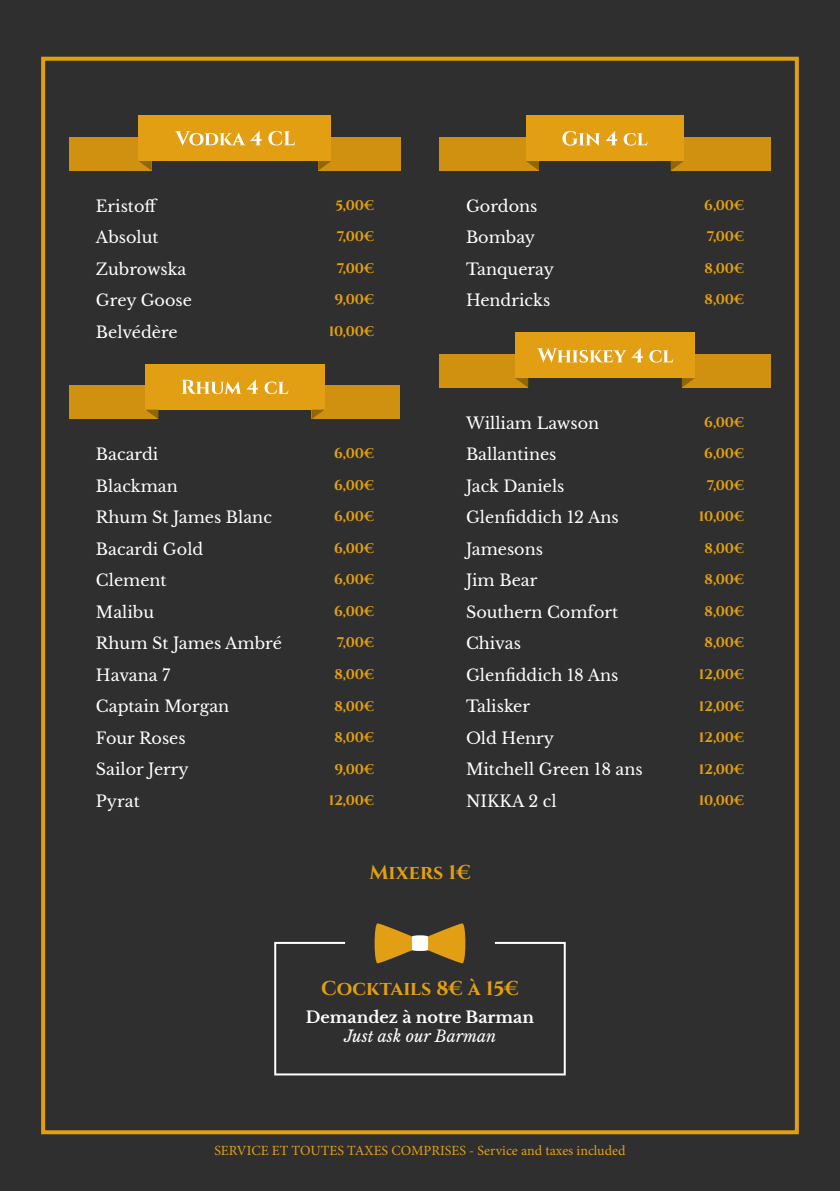
<style>
.page{position:relative;width:840px;height:1191px;background:#fff}
.page>*{position:absolute;margin:0;border:0;box-sizing:border-box;transform-origin:0 0}
.t1{font:700 20px "Cinzel";color:#e39f13}
.t2{font:16px "Libre Baskerville";color:#fff}
.t3{font:700 16px "Libre Baskerville";color:#fff}
.t4{font:italic 16px "Libre Baskerville";color:#fff}
.t5{font:700 14px "Cinzel";letter-spacing:-.005em;color:#e39f13}
.t6{font:14px "Minion Pro";color:#e39f13}
</style>
<div class="page">
<div style="left:0;top:0;width:839px;height:1191px;background:#2e2f2e"></div>
<div style="left:41px;top:57px;width:757px;height:1077px;border:4px solid #e39f13"></div>
<div style="left:69px;top:137px;width:82px;height:33px;background:#cf910f"></div>
<div style="left:318px;top:137px;width:82px;height:33px;background:#cf910f"></div>
<div style="left:138px;top:116px;width:193px;height:45px;background:#e39f13"></div>
<svg style="left:139px;top:161px;width:12px;height:9px"></svg>
<svg style="left:318px;top:161px;width:13px;height:9px"></svg>
<div style="left:69px;top:386px;width:89px;height:33px;background:#cf910f"></div>
<div style="left:311px;top:386px;width:89px;height:33px;background:#cf910f"></div>
<div style="left:145px;top:364px;width:179px;height:46px;background:#e39f13"></div>
<svg style="left:146px;top:410px;width:12px;height:9px"></svg>
<svg style="left:311px;top:410px;width:13px;height:9px"></svg>
<svg style="left:175px;top:131px;width:120px;height:15px"></svg>
<div style="left:439px;top:137px;width:99px;height:33px;background:#cf910f"></div>
<div style="left:670px;top:137px;width:100px;height:33px;background:#cf910f"></div>
<div style="left:526px;top:116px;width:157px;height:45px;background:#e39f13"></div>
<svg style="left:526px;top:161px;width:12px;height:9px"></svg>
<svg style="left:670px;top:161px;width:13px;height:9px"></svg>
<svg style="left:562px;top:131px;width:85px;height:15px"></svg>
<svg style="left:181px;top:379px;width:107px;height:15px"></svg>
<div style="left:439px;top:354px;width:89px;height:33px;background:#cf910f"></div>
<div style="left:681px;top:354px;width:89px;height:33px;background:#cf910f"></div>
<div style="left:515px;top:332px;width:179px;height:46px;background:#e39f13"></div>
<svg style="left:515px;top:378px;width:13px;height:9px"></svg>
<svg style="left:681px;top:378px;width:13px;height:9px"></svg>
<svg style="left:537px;top:348px;width:135px;height:15px"></svg>
<svg style="left:274px;top:923px;width:292px;height:153px"></svg>
<p class="t2" style="left:96px;top:196px;width:63px">Eristoff</p>
<p class="t5" style="left:335px;top:196px;width:40px">5,00€</p>
<p class="t2" style="left:96px;top:227px;width:64px">Absolut</p>
<p class="t5" style="left:336px;top:228px;width:39px">7,00€</p>
<p class="t2" style="left:96px;top:259px;width:92px">Zubrowska</p>
<p class="t5" style="left:336px;top:259px;width:39px">7,00€</p>
<p class="t2" style="left:96px;top:291px;width:97px">Grey Goose</p>
<p class="t5" style="left:334px;top:291px;width:41px">9,00€</p>
<p class="t2" style="left:96px;top:322px;width:83px">Belvédère</p>
<p class="t5" style="left:328px;top:322px;width:47px">10,00€</p>
<p class="t2" style="left:96px;top:444px;width:64px">Bacardi</p>
<p class="t5" style="left:334px;top:445px;width:41px">6,00€</p>
<p class="t2" style="left:96px;top:476px;width:83px">Blackman</p>
<p class="t5" style="left:334px;top:476px;width:41px">6,00€</p>
<p class="t2" style="left:96px;top:507px;width:177px">Rhum St James Blanc</p>
<p class="t5" style="left:334px;top:508px;width:41px">6,00€</p>
<p class="t2" style="left:96px;top:539px;width:109px">Bacardi Gold</p>
<p class="t5" style="left:334px;top:539px;width:41px">6,00€</p>
<p class="t2" style="left:96px;top:571px;width:72px">Clement</p>
<p class="t5" style="left:334px;top:571px;width:41px">6,00€</p>
<p class="t2" style="left:96px;top:602px;width:60px">Malibu</p>
<p class="t5" style="left:334px;top:602px;width:41px">6,00€</p>
<p class="t2" style="left:96px;top:634px;width:187px">Rhum St James Ambré</p>
<p class="t5" style="left:336px;top:634px;width:39px">7,00€</p>
<p class="t2" style="left:96px;top:665px;width:76px">Havana 7</p>
<p class="t5" style="left:334px;top:666px;width:41px">8,00€</p>
<p class="t2" style="left:96px;top:697px;width:135px">Captain Morgan</p>
<p class="t5" style="left:334px;top:697px;width:41px">8,00€</p>
<p class="t2" style="left:96px;top:728px;width:91px">Four Roses</p>
<p class="t5" style="left:334px;top:729px;width:41px">8,00€</p>
<p class="t2" style="left:96px;top:760px;width:94px">Sailor Jerry</p>
<p class="t5" style="left:334px;top:760px;width:41px">9,00€</p>
<p class="t2" style="left:96px;top:791px;width:45px">Pyrat</p>
<p class="t5" style="left:328px;top:792px;width:47px">12,00€</p>
<p class="t2" style="left:466px;top:196px;width:73px">Gordons</p>
<p class="t5" style="left:703px;top:196px;width:41px">6,00€</p>
<p class="t2" style="left:466px;top:227px;width:71px">Bombay</p>
<p class="t5" style="left:706px;top:228px;width:39px">7,00€</p>
<p class="t2" style="left:466px;top:259px;width:89px">Tanqueray</p>
<p class="t5" style="left:704px;top:259px;width:41px">8,00€</p>
<p class="t2" style="left:466px;top:291px;width:86px">Hendricks</p>
<p class="t5" style="left:704px;top:291px;width:41px">8,00€</p>
<p class="t2" style="left:466px;top:413px;width:135px">William Lawson</p>
<p class="t5" style="left:703px;top:413px;width:41px">6,00€</p>
<p class="t2" style="left:466px;top:444px;width:92px">Ballantines</p>
<p class="t5" style="left:703px;top:445px;width:41px">6,00€</p>
<p class="t2" style="left:466px;top:476px;width:100px">Jack Daniels</p>
<p class="t5" style="left:706px;top:476px;width:39px">7,00€</p>
<p class="t2" style="left:466px;top:507px;width:154px">Glenfiddich 12 Ans</p>
<p class="t5" style="left:698px;top:508px;width:47px">10,00€</p>
<p class="t2" style="left:466px;top:539px;width:78px">Jamesons</p>
<p class="t5" style="left:704px;top:539px;width:41px">8,00€</p>
<p class="t2" style="left:466px;top:571px;width:73px">Jim Bear</p>
<p class="t5" style="left:704px;top:571px;width:41px">8,00€</p>
<p class="t2" style="left:466px;top:602px;width:153px">Southern Comfort</p>
<p class="t5" style="left:704px;top:602px;width:41px">8,00€</p>
<p class="t2" style="left:466px;top:634px;width:56px">Chivas</p>
<p class="t5" style="left:704px;top:634px;width:41px">8,00€</p>
<p class="t2" style="left:466px;top:665px;width:154px">Glenfiddich 18 Ans</p>
<p class="t5" style="left:698px;top:666px;width:47px">12,00€</p>
<p class="t2" style="left:466px;top:697px;width:66px">Talisker</p>
<p class="t5" style="left:698px;top:697px;width:47px">12,00€</p>
<p class="t2" style="left:466px;top:728px;width:89px">Old Henry</p>
<p class="t5" style="left:698px;top:729px;width:47px">12,00€</p>
<p class="t2" style="left:466px;top:760px;width:178px">Mitchell Green 18 ans</p>
<p class="t5" style="left:698px;top:760px;width:47px">12,00€</p>
<p class="t2" style="left:466px;top:791px;width:92px">NIKKA 2 cl</p>
<p class="t5" style="left:698px;top:792px;width:47px">10,00€</p>
<p class="t1" style="left:369px;top:860px;width:103px">Mixers 1€</p>
<p class="t1" style="left:321px;top:976px;width:199px">Cocktails 8€ à 15€</p>
<p class="t3" style="left:306px;top:1007px;width:230px">Demandez à notre Barman</p>
<p class="t4" style="left:344px;top:1026px;width:154px">Just ask our Barman</p>
<p class="t6" style="left:214px;top:1140px;width:412px">SERVICE ET TOUTES TAXES COMPRISES - Service and taxes included</p>
</div>
